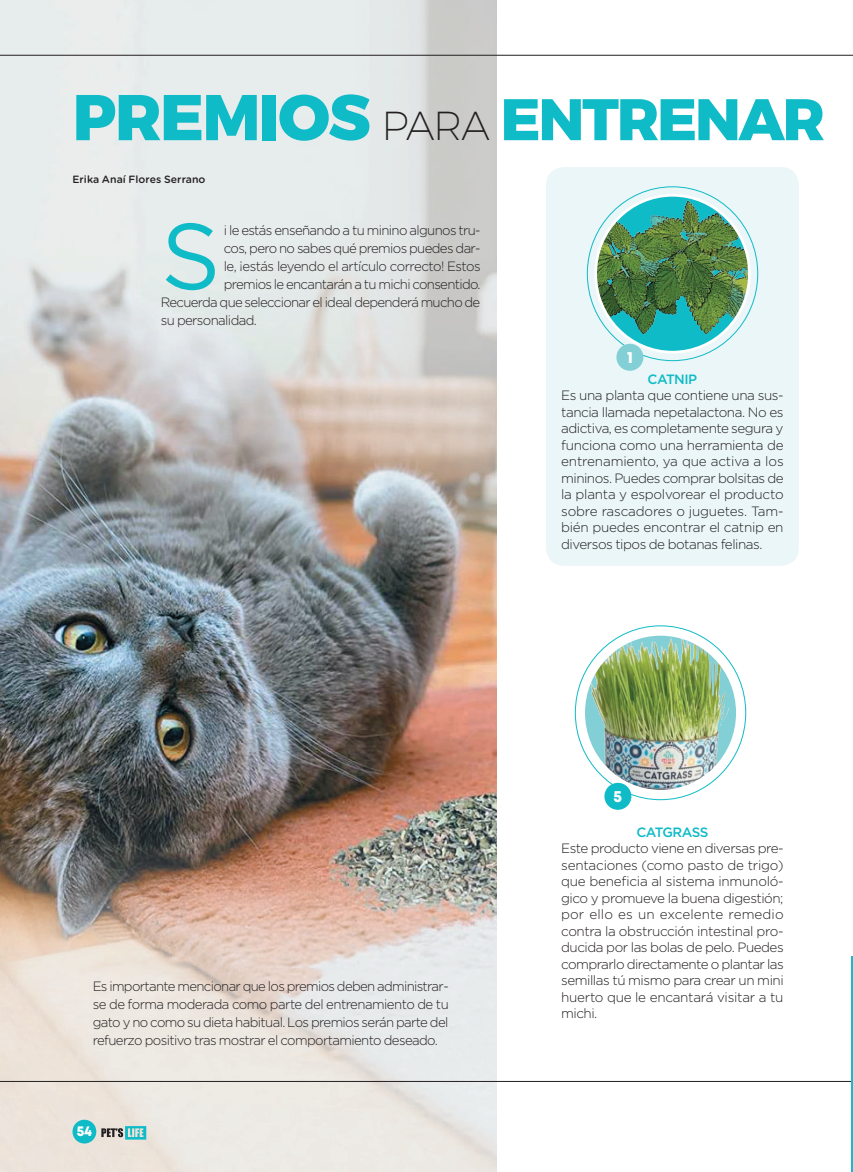
<style>
.page{position:relative;width:853px;height:1172px;background:#fff}
.page>*{position:absolute;margin:0;border:0;box-sizing:border-box;transform-origin:0 0}
.t1{font:93.45px "Gotham";color:#0fbbc7}
.t2{font:800 58.5px "Montserrat";letter-spacing:-.035em;color:#0fbbc7}
.t3{font:16.35px "Mont Heavy DEMO";color:#fff;scale:.93 1}
.t4{font:14.4px "Mont Heavy DEMO";color:#fff;scale:.93 1}
.t5{font:300 13.5px/16.5px "Gotham";letter-spacing:-.045em;color:#231f20;text-align:justify}
.t6{font:500 13.5px "Gotham";letter-spacing:-.035em;color:#0fbbc7}
.t7{font:500 10.5px "Gotham Rounded";letter-spacing:.005em;color:#231f20}
.s1{font-size:64.5px}
.s2{font-weight:200;font-size:40.5px;color:#231f20}
</style>
<div class="page">
<div style="left:546px;top:167px;width:253px;height:399px;background:#eaf6f8;border-radius:18px"></div>
<img style="left:0;top:0;width:497px;height:1172px">
<hr style="left:0;top:55px;width:853px;height:1px;background:#231f20">
<hr style="left:0;top:1081px;width:853px;height:1px;background:#231f20">
<div style="left:72px;top:1120px;width:24px;height:23px;background:#0fbbc7;border-radius:50%"></div>
<svg style="left:101px;top:1126px;width:45px;height:13px"></svg>
<img style="left:596px;top:195px;width:153px;height:157px">
<div style="left:594px;top:194px;width:157px;height:159px;border:3px solid #fff;border-radius:50%"></div>
<img style="left:584px;top:634px;width:153px;height:157px">
<div style="left:582px;top:633px;width:157px;height:159px;border:3px solid #fff;border-radius:50%"></div>
<div style="left:616px;top:344px;width:27px;height:27px;background:#82d0d6;border-radius:50%"></div>
<div style="left:604px;top:783px;width:27px;height:27px;background:#0fbbc7;border-radius:50%"></div>
<img style="left:851px;top:957px;width:2px;height:213px">
<p class="t2" style="left:73px;top:71px;width:754px"><span class="s1">PREMIOS</span> <span class="s2">PARA</span> ENTRENAR</p>
<p class="t7" style="left:72px;top:172px;width:134px">Erika Anaí Flores Serrano</p>
<p class="t1" style="left:161px;top:196px;width:61px">S</p>
<p class="t5" style="left:224px;top:222px;width:258px">i le estás enseñando a tu minino algunos tru-</p>
<p class="t5" style="left:224px;top:240px;width:258px">cos, pero no sabes qué premios puedes dar-</p>
<p class="t5" style="left:224px;top:258px;width:258px">le, ¡estás leyendo el artículo correcto! Estos</p>
<p class="t5" style="left:224px;top:276px;width:258px">premios le encantarán a tu michi consentido.</p>
<p class="t5" style="left:161px;top:294px;width:321px">Recuerda que seleccionar el ideal dependerá mucho de</p>
<p class="t5" style="left:161px;top:312px;width:98px">su personalidad.</p>
<p class="t3" style="left:627px;top:348px;width:8px">1</p>
<p class="t6" style="left:648px;top:370px;width:51px">CATNIP</p>
<p class="t5" style="left:561px;top:387px;width:224px">Es una planta que contiene una sus&shy;tancia llamada nepetalactona. No es adictiva, es completamente segura y funciona como una herramienta de entrenamiento, ya que activa a los mininos. Puedes comprar bolsitas de la planta y espolvorear el producto sobre rascadores o juguetes. Tam&shy;bién puedes encontrar el catnip en diversos tipos de botanas felinas.</p>
<p class="t5" style="left:93px;top:977px;width:357px;line-height:18px">Es importante mencionar que los premios deben administrar&shy;se de forma moderada como parte del entrenamiento de tu gato y no como su dieta habitual. Los premios serán parte del refuerzo positivo tras mostrar el comportamiento deseado.</p>
<p class="t4" style="left:77px;top:1123px;width:18px">54</p>
<p class="t3" style="left:614px;top:786px;width:11px">5</p>
<p class="t6" style="left:636px;top:823px;width:74px">CATGRASS</p>
<p class="t5" style="left:561px;top:840px;width:224px">Este producto viene en diversas pre&shy;sentaciones (como pasto de trigo) que beneficia al sistema inmunoló&shy;gico y promueve la buena digestión; por ello es un excelente remedio contra la obstrucción intestinal pro&shy;ducida por las bolas de pelo. Puedes comprarlo directamente o plantar las semillas tú mismo para crear un mini huerto que le encantará visitar a tu michi.</p>
</div>
